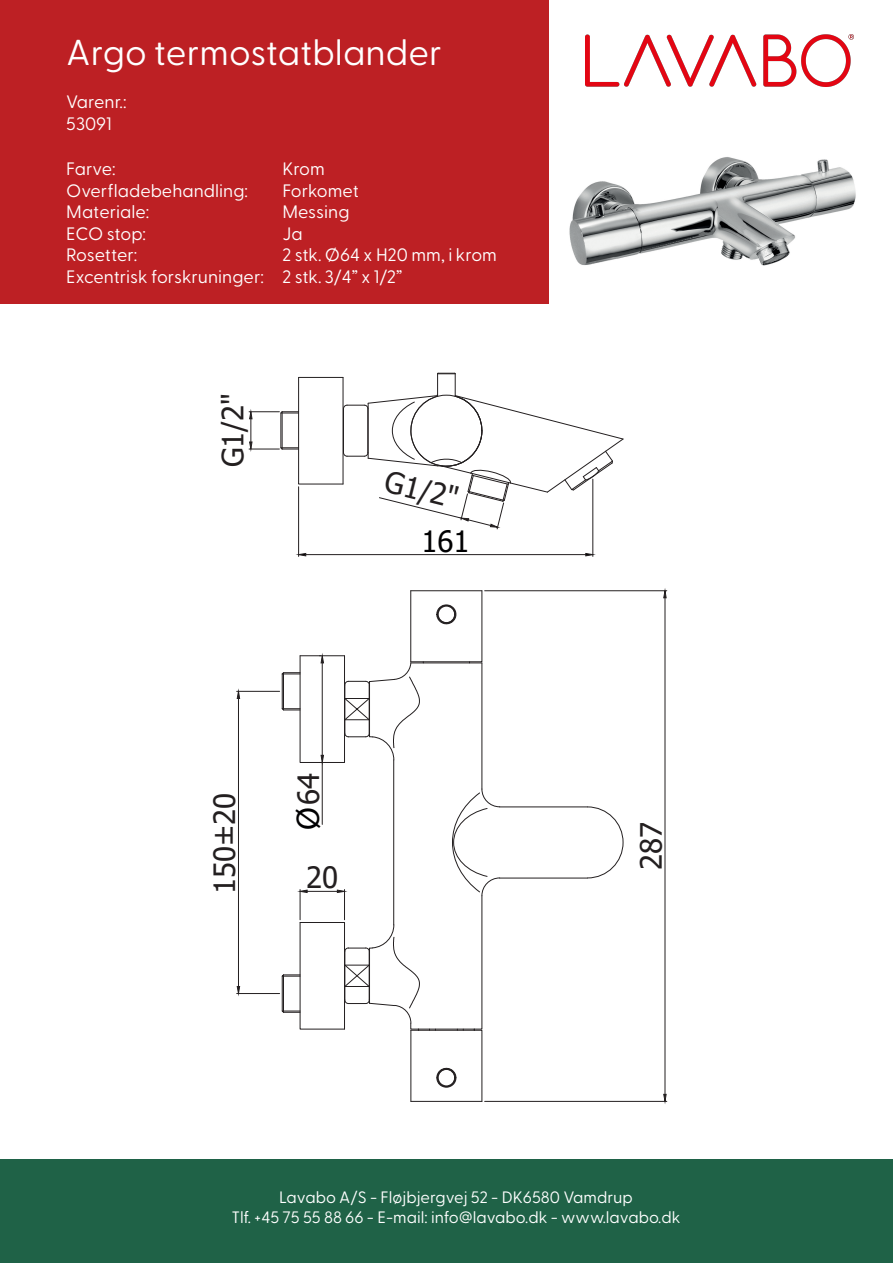
<style>
.page{position:relative;width:893px;height:1263px;background:#fff}
.page>*{position:absolute;margin:0;border:0;box-sizing:border-box;transform-origin:0 0}
.t1{font:36px "Greycliff CF";color:#fff}
.t2{font:29.4px "Tahoma";color:#231f20}
.t3{font:29.4px "Tahoma";color:#000002}
.t4{font:18px/21.6px "Greycliff CF";color:#fff}
.t5{font:16.5px/19.8px "Greycliff CF";color:#fff;text-align:center}
.s1{font-family:"Myriad Pro";font-size:33.15px;color:#000002}
</style>
<div class="page">
<div style="left:0;top:0;width:548px;height:304px;background:#bd2024"></div>
<img style="left:585px;top:35px;width:269px;height:51px">
<div style="left:0;top:1159px;width:893px;height:104px;background:#1f6247"></div>
<hr style="left:298px;top:487px;width:1px;height:69px;background:#231f20">
<hr style="left:593px;top:479px;width:1px;height:77px;background:#231f20">
<hr style="left:306px;top:554px;width:280px;height:1px;background:#231f20">
<svg style="left:298px;top:553px;width:8px;height:4px"></svg>
<svg style="left:585px;top:553px;width:9px;height:4px"></svg>
<hr style="left:485px;top:590px;width:182px;height:1px;background:#231f20">
<hr style="left:485px;top:1101px;width:182px;height:1px;background:#231f20">
<hr style="left:665px;top:598px;width:1px;height:496px;background:#231f20">
<svg style="left:663px;top:590px;width:4px;height:8px"></svg>
<svg style="left:663px;top:1093px;width:4px;height:9px"></svg>
<hr style="left:237px;top:691px;width:43px;height:1px;background:#231f20">
<hr style="left:237px;top:993px;width:43px;height:1px;background:#231f20">
<hr style="left:238px;top:698px;width:1px;height:288px;background:#231f20">
<svg style="left:236px;top:691px;width:4px;height:8px"></svg>
<svg style="left:236px;top:986px;width:4px;height:8px"></svg>
<hr style="left:393px;top:760px;width:1px;height:165px;background:#231f20">
<hr style="left:322px;top:762px;width:1px;height:62px;background:#231f20">
<hr style="left:249px;top:449px;width:30px;height:1px;background:#231f20">
<hr style="left:249px;top:411px;width:30px;height:1px;background:#231f20">
<svg style="left:249px;top:411px;width:4px;height:39px"></svg>
<svg style="left:587px;top:807px;width:36px;height:71px"></svg>
<hr style="left:500px;top:878px;width:87px;height:1px;background:#231f20">
<hr style="left:500px;top:807px;width:87px;height:1px;background:#231f20">
<svg style="left:281px;top:373px;width:342px;height:156px"></svg>
<div style="left:411px;top:395px;width:71px;height:71px;border:1px solid #231f20;border-radius:50%"></div>
<hr style="left:482px;top:663px;width:1px;height:126px;background:#231f20">
<svg style="left:282px;top:590px;width:200px;height:173px"></svg>
<hr style="left:411px;top:590px;width:71px;height:1px;background:#231f20">
<svg style="left:281px;top:789px;width:219px;height:313px"></svg>
<img style="left:569px;top:157px;width:287px;height:109px">
<h1 class="t1" style="left:66px;top:25px;width:377px">Argo termostatblander</h1>
<p class="t4" style="left:66px;top:90px;width:62px">Varenr.:<br>53091</p>
<p class="t4" style="left:66px;top:156px;width:51px">Farve:</p>
<p class="t4" style="left:282px;top:156px;width:44px">Krom</p>
<p class="t4" style="left:66px;top:178px;width:183px">Overfladebehandling:</p>
<p class="t4" style="left:282px;top:178px;width:78px">Forkomet</p>
<p class="t4" style="left:66px;top:200px;width:84px">Materiale:</p>
<p class="t4" style="left:282px;top:200px;width:69px">Messing</p>
<p class="t4" style="left:66px;top:221px;width:81px">ECO stop:</p>
<p class="t4" style="left:282px;top:221px;width:22px">Ja</p>
<p class="t4" style="left:66px;top:243px;width:73px">Rosetter:</p>
<p class="t4" style="left:66px;top:243px;width:432px;text-indent:216px">2 stk. Ø64 x H20 mm, i krom<br>Excentrisk forskruninger: 2 stk. 3/4” x 1/2”</p>
<h2 class="t2" style="left:213px;top:467px;width:76px;rotate:-90deg">G1/2"</h2>
<h2 class="t2" style="left:390px;top:462px;width:76px;rotate:14deg">G1/2"</h2>
<h2 class="t3" style="left:421px;top:521px;width:50px">161</h2>
<h2 class="t2" style="left:205px;top:894px;width:103px;rotate:-90deg">150±20</h2>
<h2 class="t2" style="left:289px;top:830px;width:59px;rotate:-90deg"><span class="s1">Ø</span>64</h2>
<h2 class="t2" style="left:306px;top:858px;width:34px">20</h2>
<h2 class="t2" style="left:631px;top:870px;width:50px;rotate:-90deg">287</h2>
<p class="t5" style="left:231px;top:1186px;width:451px">Lavabo A/S - Fløjbjergvej 52 - DK6580 Vamdrup<br>Tlf. +45 75 55 88 66 - E-mail: info@lavabo.dk - www.lavabo.dk</p>
</div>
